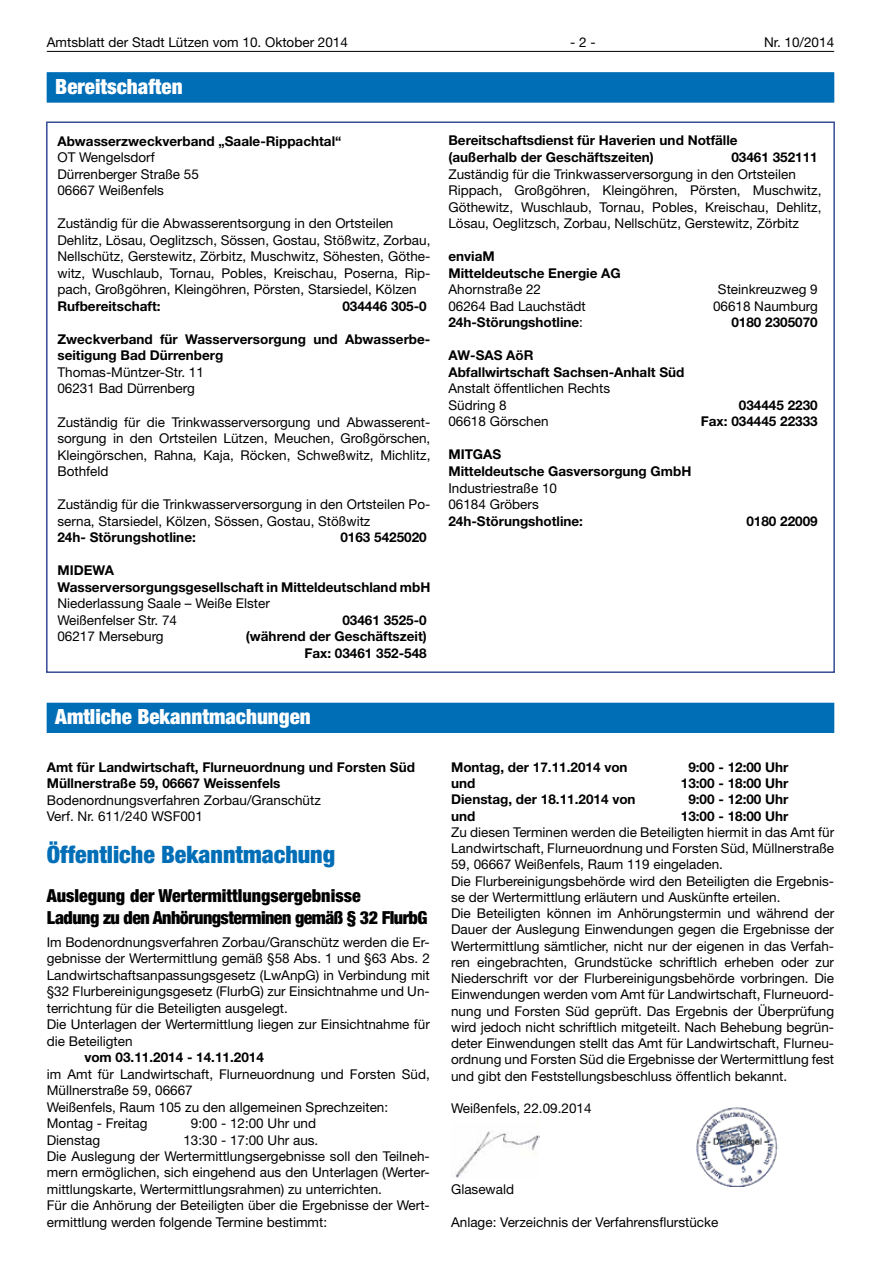
<style>
.page{position:relative;width:881px;height:1263px;background:#fff}
.page>*{position:absolute;margin:0;border:0;box-sizing:border-box;transform-origin:0 0}
.t1{font:900 condensed 24px "Helvetica Neue LT";color:#006eb7}
.t2{font:900 condensed 21px "Helvetica Neue LT";color:#fff}
.t3{font:900 condensed 18px/21.9px "Helvetica Neue LT";letter-spacing:-.01em;color:#000}
.t4{font:13.5px/16.5px "Helvetica Neue LT";color:#000}
.t5{font:700 13.5px/16.5px "Helvetica Neue LT";color:#000}
.s1{font-weight:400}
</style>
<div class="page">
<hr style="left:47px;top:51px;width:786px;height:1px;background:#000">
<div style="left:47px;top:72px;width:786px;height:30px;background:#2684c1"></div>
<div style="left:47px;top:73px;width:786px;height:30px;background:#006eb7"></div>
<div style="left:47px;top:703px;width:786px;height:30px;background:#006eb7"></div>
<img style="left:696px;top:1107px;width:82px;height:79px">
<img style="left:452px;top:1131px;width:87px;height:47px">
<p class="t4" style="left:47px;top:34px;width:302px">Amtsblatt der Stadt Lützen vom 10. Oktober 2014</p>
<p class="t4" style="left:570px;top:34px;width:27px">- 2 -</p>
<p class="t4" style="left:763px;top:34px;width:72px">Nr. 10/2014</p>
<h2 class="t2" style="left:55px;top:73px;width:129px">Bereitschaften</h2>
<p class="t5" style="left:57px;top:132px;width:285px">Abwasserzweckverband „Saale-Rippachtal“</p>
<p class="t4" style="left:57px;top:149px;width:143px">OT Wengelsdorf<br>Dürrenberger Straße 55<br>06667 Weißenfels</p>
<p class="t4" style="left:57px;top:215px;width:374px">Zuständig für die Abwasserentsorgung in den Ortsteilen Dehlitz, Lösau, Oeglitzsch, Sössen, Gostau, Stößwitz, Zorbau, Nellschütz, Gerstewitz, Zörbitz, Muschwitz, Söhesten, Göthe&shy;witz, Wuschlaub, Tornau, Pobles, Kreischau, Poserna, Rip&shy;pach, Großgöhren, Kleingöhren, Pörsten, Starsiedel, Kölzen</p>
<p class="t5" style="left:57px;top:297px;width:104px">Rufbereitschaft:</p>
<p class="t5" style="left:342px;top:297px;width:86px">034446 305-0</p>
<p class="t5" style="left:57px;top:331px;width:374px">Zweckverband für Wasserversorgung und Abwasserbe&shy;seitigung Bad Dürrenberg</p>
<p class="t4" style="left:57px;top:364px;width:148px">Thomas-Müntzer-Str. 11<br>06231 Bad Dürrenberg</p>
<p class="t4" style="left:57px;top:413px;width:374px;text-align:justify">Zuständig für die Trinkwasserversorgung und Abwasserent&shy;sorgung in den Ortsteilen Lützen, Meuchen, Großgörschen, Kleingörschen, Rahna, Kaja, Röcken, Schweßwitz, Michlitz, Bothfeld</p>
<p class="t4" style="left:57px;top:496px;width:374px">Zuständig für die Trinkwasserversorgung in den Ortsteilen Po&shy;serna, Starsiedel, Kölzen, Sössen, Gostau, Stößwitz</p>
<p class="t5" style="left:57px;top:529px;width:140px">24h- Störungshotline:</p>
<p class="t5" style="left:340px;top:529px;width:88px">0163 5425020</p>
<p class="t5" style="left:57px;top:562px;width:374px">MIDEWA<br>Wasserversorgungsgesellschaft in Mitteldeutschland mbH</p>
<p class="t4" style="left:57px;top:595px;width:214px">Niederlassung Saale – Weiße Elster<br>Weißenfelser Str. 74</p>
<p class="t5" style="left:342px;top:611px;width:86px">03461 3525-0</p>
<p class="t4" style="left:57px;top:628px;width:108px">06217 Merseburg</p>
<p class="t5" style="left:246px;top:628px;width:182px;text-align:right">(während der Geschäftszeit)<br>Fax: 03461 352-548</p>
<p class="t5" style="left:448px;top:132px;width:290px">Bereitschaftsdienst für Haverien und Notfälle (außerhalb der Geschäftszeiten)</p>
<p class="t5" style="left:731px;top:149px;width:88px">03461 352111</p>
<p class="t4" style="left:448px;top:165px;width:374px">Zuständig für die Trinkwasserversorgung in den Ortsteilen Rippach, Großgöhren, Kleingöhren, Pörsten, Muschwitz, Göthewitz, Wuschlaub, Tornau, Pobles, Kreischau, Dehlitz, Lösau, Oeglitzsch, Zorbau, Nellschütz, Gerstewitz, Zörbitz</p>
<p class="t5" style="left:448px;top:248px;width:174px">enviaM<br>Mitteldeutsche Energie AG</p>
<p class="t4" style="left:448px;top:281px;width:94px">Ahornstraße 22</p>
<p class="t4" style="left:717px;top:281px;width:101px">Steinkreuzweg 9</p>
<p class="t4" style="left:448px;top:297px;width:139px">06264 Bad Lauchstädt</p>
<p class="t4" style="left:712px;top:297px;width:106px">06618 Naumburg</p>
<p class="t5" style="left:448px;top:314px;width:136px">24h-Störungshotline<span class="s1">:</span></p>
<p class="t5" style="left:731px;top:314px;width:88px">0180 2305070</p>
<p class="t5" style="left:448px;top:347px;width:237px">AW-SAS AöR<br>Abfallwirtschaft Sachsen-Anhalt Süd</p>
<p class="t4" style="left:448px;top:380px;width:163px">Anstalt öffentlichen Rechts<br>Südring 8</p>
<p class="t5" style="left:738px;top:396px;width:80px">034445 2230</p>
<p class="t4" style="left:448px;top:413px;width:102px">06618 Görschen</p>
<p class="t5" style="left:700px;top:413px;width:118px">Fax: 034445 22333</p>
<p class="t5" style="left:448px;top:446px;width:244px">MITGAS<br>Mitteldeutsche Gasversorgung GmbH</p>
<p class="t4" style="left:448px;top:479px;width:110px">Industriestraße 10<br>06184 Gröbers</p>
<p class="t5" style="left:448px;top:512px;width:136px">24h-Störungshotline:</p>
<p class="t5" style="left:746px;top:512px;width:73px">0180 22009</p>
<h2 class="t2" style="left:55px;top:704px;width:257px">Amtliche Bekanntmachungen</h2>
<p class="t5" style="left:47px;top:758px;width:369px">Amt für Landwirtschaft, Flurneuordnung und Forsten Süd<br>Müllnerstraße 59, 06667 Weissenfels</p>
<p class="t4" style="left:47px;top:791px;width:275px">Bodenordnungsverfahren Zorbau/Granschütz<br>Verf. Nr. 611/240 WSF001</p>
<h1 class="t1" style="left:47px;top:840px;width:290px">Öffentliche Bekanntmachung</h1>
<h3 class="t3" style="left:47px;top:884px;width:382px">Auslegung der Wertermittlungsergebnisse<br>Ladung zu den Anhörungsterminen gemäß § 32 FlurbG</h3>
<p class="t4" style="left:47px;top:933px;width:384px">Im Bodenordnungsverfahren Zorbau/Granschütz werden die Er&shy;gebnisse der Wertermittlung gemäß §58 Abs. 1 und §63 Abs. 2<br>Landwirtschaftsanpassungsgesetz (LwAnpG) in Verbindung mit §32 Flurbereinigungsgesetz (FlurbG) zur Einsichtnahme und Un&shy;terrichtung für die Beteiligten ausgelegt.<br>Die Unterlagen der Wertermittlung liegen zur Einsichtnahme für die Beteiligten</p>
<p class="t5" style="left:84px;top:1049px;width:181px">vom 03.11.2014 - 14.11.2014</p>
<p class="t4" style="left:47px;top:1065px;width:384px">im Amt für Landwirtschaft, Flurneuordnung und Forsten Süd, Müllnerstraße 59, 06667<br>Weißenfels, Raum 105 zu den allgemeinen Sprechzeiten:<br>Montag - Freitag</p>
<p class="t4" style="left:191px;top:1115px;width:127px">9:00 - 12:00 Uhr und</p>
<p class="t4" style="left:47px;top:1131px;width:384px;text-indent:136px">13:30 - 17:00 Uhr aus.<br>Die Auslegung der Wertermittlungsergebnisse soll den Teilneh&shy;mern ermöglichen, sich eingehend aus den Unterlagen (Werter&shy;mittlungskarte, Wertermittlungsrahmen) zu unterrichten.<br>Für die Anhörung der Beteiligten über die Ergebnisse der Wert&shy;ermittlung werden folgende Termine bestimmt:</p>
<p class="t4" style="left:47px;top:1131px;width:55px">Dienstag</p>
<p class="t5" style="left:451px;top:758px;width:178px">Montag, der 17.11.2014 von</p>
<p class="t5" style="left:688px;top:758px;width:102px">9:00 - 12:00 Uhr</p>
<p class="t5" style="left:451px;top:775px;width:26px">und</p>
<p class="t5" style="left:680px;top:775px;width:109px">13:00 - 18:00 Uhr</p>
<p class="t5" style="left:451px;top:791px;width:186px">Dienstag, der 18.11.2014 von</p>
<p class="t5" style="left:688px;top:791px;width:102px">9:00 - 12:00 Uhr</p>
<p class="t5" style="left:451px;top:807px;width:26px">und</p>
<p class="t5" style="left:680px;top:807px;width:109px">13:00 - 18:00 Uhr</p>
<p class="t4" style="left:451px;top:824px;width:384px">Zu diesen Terminen werden die Beteiligten hiermit in das Amt für Landwirtschaft, Flurneuordnung und Forsten Süd, Müllnerstraße 59, 06667 Weißenfels, Raum 119 eingeladen.<br>Die Flurbereinigungsbehörde wird den Beteiligten die Ergebnis&shy;se der Wertermittlung erläutern und Auskünfte erteilen.<br>Die Beteiligten können im Anhörungstermin und während der Dauer der Auslegung Einwendungen gegen die Ergebnisse der Wertermittlung sämtlicher, nicht nur der eigenen in das Verfah&shy;ren eingebrachten, Grundstücke schriftlich erheben oder zur Niederschrift vor der Flurbereinigungsbehörde vorbringen. Die Einwendungen werden vom Amt für Landwirtschaft, Flurneuord&shy;nung und Forsten Süd geprüft. Das Ergebnis der Überprüfung wird jedoch nicht schriftlich mitgeteilt. Nach Behebung begrün&shy;deter Einwendungen stellt das Amt für Landwirtschaft, Flurneu&shy;ordnung und Forsten Süd die Ergebnisse der Wertermittlung fest und gibt den Feststellungsbeschluss öffentlich bekannt.</p>
<p class="t4" style="left:451px;top:1100px;width:142px">Weißenfels, 22.09.2014</p>
<p class="t4" style="left:451px;top:1181px;width:64px">Glasewald</p>
<p class="t4" style="left:451px;top:1214px;width:269px">Anlage: Verzeichnis der Verfahrensflurstücke</p>
</div>
